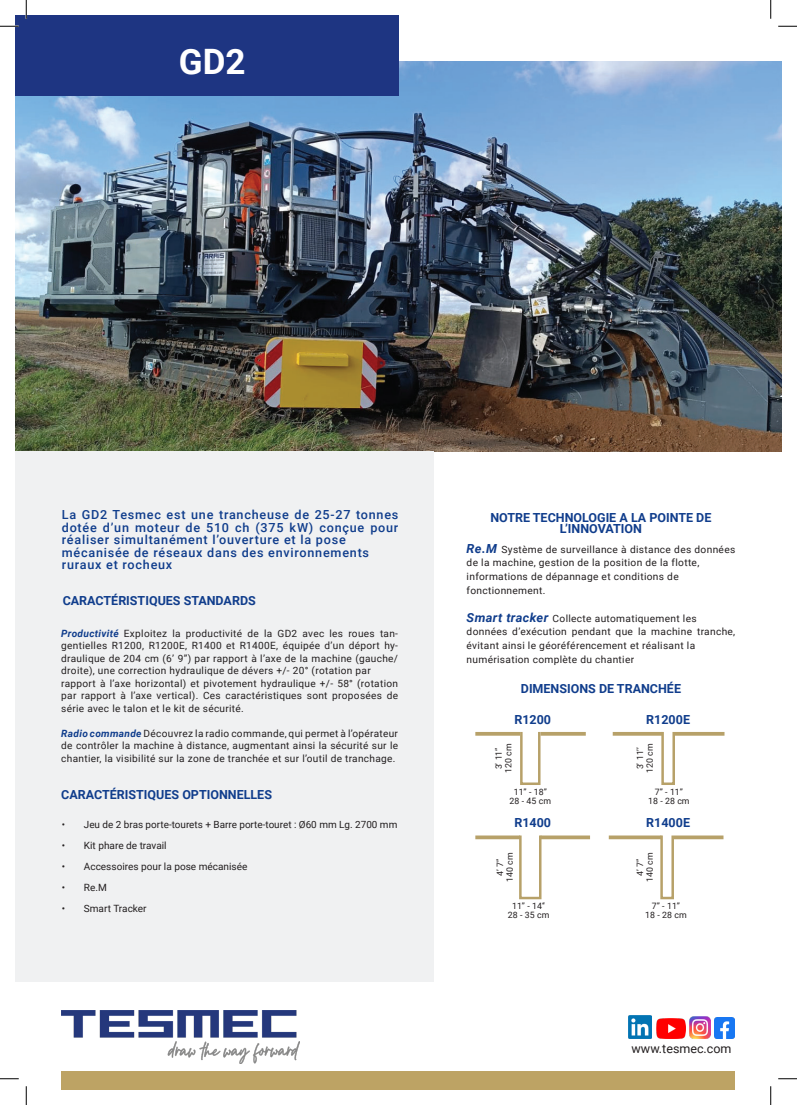
<style>
.page{position:relative;width:797px;height:1105px;background:#fff}
.page>*{position:absolute;margin:0;border:0;box-sizing:border-box;transform-origin:0 0}
.t1{font:700 35px "Roboto";color:#fff}
.t2{font:500 12.5px/12.5px "Roboto";letter-spacing:.06em;color:#103d8c}
.t3{font:700 12.5px/11px "Roboto";color:#103d8c;text-align:center}
.t4{font:12.5px "Roboto";color:#231f20}
.t5{font:10px/12.5px "Roboto";letter-spacing:.03em;color:#231f20}
.t6{font:10px "Roboto";color:#231f20}
.t7{font:9.88px "Roboto";color:#231f20}
.t8{font:8.75px/8.6px "Roboto";color:#231f20;text-align:center}
.s1{font-weight:700;font-style:italic;color:#103d8c}
.s2{font-weight:700;font-style:italic;font-size:12.5px;color:#103d8c}
</style>
<div class="page">
<img style="left:16px;top:62px;width:765px;height:390px">
<div style="left:62px;top:1072px;width:673px;height:17px;background:#bda364"></div>
<div style="left:16px;top:16px;width:382px;height:80px;background:#1e3582"></div>
<img style="left:62px;top:1010px;width:237px;height:53px">
<img style="left:656px;top:1018px;width:29px;height:20px">
<img style="left:689px;top:1016px;width:21px;height:23px">
<img style="left:714px;top:1017px;width:20px;height:22px">
<img style="left:629px;top:1016px;width:22px;height:22px">
<div style="left:16px;top:452px;width:418px;height:530px;background:#f0f1f2"></div>
<div style="left:520px;top:731px;width:20px;height:54px;border:2px solid #b7a169"></div>
<svg style="left:475px;top:732px;width:45px;height:4px"></svg>
<svg style="left:540px;top:732px;width:46px;height:4px"></svg>
<div style="left:661px;top:731px;width:14px;height:54px;border:2px solid #b7a169"></div>
<svg style="left:612px;top:732px;width:50px;height:4px"></svg>
<div style="left:519px;top:834px;width:22px;height:65px;border:2px solid #b7a169"></div>
<svg style="left:475px;top:835px;width:45px;height:4px"></svg>
<svg style="left:540px;top:835px;width:50px;height:4px"></svg>
<div style="left:660px;top:834px;width:14px;height:65px;border:2px solid #b7a169"></div>
<svg style="left:608px;top:835px;width:53px;height:4px"></svg>
<svg style="left:674px;top:835px;width:49px;height:4px"></svg>
<svg style="left:675px;top:732px;width:49px;height:4px"></svg>
<svg style="left:0;top:25px;width:19px;height:2px"></svg>
<svg style="left:778px;top:25px;width:19px;height:2px"></svg>
<svg style="left:0;top:1078px;width:19px;height:1px"></svg>
<svg style="left:778px;top:1078px;width:19px;height:1px"></svg>
<svg style="left:25px;top:0;width:2px;height:19px"></svg>
<svg style="left:25px;top:1086px;width:2px;height:19px"></svg>
<svg style="left:770px;top:0;width:1px;height:19px"></svg>
<svg style="left:770px;top:1086px;width:1px;height:19px"></svg>
<h1 class="t1" style="left:179px;top:37px;width:68px">GD2</h1>
<p class="t2" style="left:62px;top:508px;width:338px">La GD2 Tesmec est une trancheuse de 25-27 tonnes dotée d’un moteur de 510 ch (375 kW) conçue pour réaliser simultanément l’ouverture et la pose mécanisée de réseaux dans des environnements ruraux et rocheux</p>
<p class="t3" style="left:63px;top:594px;width:195px">CARACTÉRISTIQUES STANDARDS</p>
<p class="t5" style="left:61px;top:627px;width:338px"><span class="s1">Productivité</span> Exploitez la productivité de la GD2 avec les roues tan&shy;gentielles R1200, R1200E, R1400 et R1400E, équipée d’un déport hy&shy;draulique de 204 cm (6’ 9”) par rapport à l’axe de la machine (gauche/ droite), une correction hydraulique de dévers +/- 20° (rotation par rapport à l’axe horizontal) et pivotement hydraulique +/- 58° (rotation par rapport à l’axe vertical). Ces caractéristiques sont proposées de série avec le talon et le kit de sécurité.</p>
<p class="t5" style="left:61px;top:727px;width:338px;text-align:justify"><span class="s1">Radio commande</span> Découvrez la radio commande, qui permet à l’opérateur de contrôler la machine à distance, augmentant ainsi la sécurité sur le chantier, la visibilité sur la zone de tranchée et sur l’outil de tranchage.</p>
<p class="t3" style="left:61px;top:789px;width:212px">CARACTÉRISTIQUES OPTIONNELLES</p>
<p class="t7" style="left:62px;top:818px;width:337px">• Jeu de 2 bras porte-tourets + Barre porte-touret : Ø60 mm Lg. 2700 mm</p>
<p class="t6" style="left:62px;top:838px;width:106px">• Kit phare de travail</p>
<p class="t6" style="left:62px;top:859px;width:187px">• Accessoires pour la pose mécanisée</p>
<p class="t5" style="left:62px;top:880px;width:47px">• Re.M</p>
<p class="t6" style="left:62px;top:901px;width:86px">• Smart Tracker</p>
<p class="t3" style="left:490px;top:511px;width:222px">NOTRE TECHNOLOGIE A LA POINTE DE<br>L’INNOVATION</p>
<p class="t5" style="left:466px;top:542px;width:270px;line-height:13.8px"><span class="s2">Re.M</span> Système de surveillance à distance des données de la machine, gestion de la position de la flotte, informations de dépannage et conditions de fonctionnement.</p>
<p class="t5" style="left:466px;top:611px;width:270px;line-height:13.8px"><span class="s2">Smart tracker</span> Collecte automatiquement les données d’exécution pendant que la machine tranche, évitant ainsi le géoréférencement et réalisant la numérisation complète du chantier</p>
<p class="t3" style="left:521px;top:682px;width:162px">DIMENSIONS DE TRANCHÉE</p>
<p class="t3" style="left:514px;top:713px;width:38px">R1200</p>
<p class="t3" style="left:646px;top:713px;width:45px">R1200E</p>
<p class="t8" style="left:493px;top:773px;width:31px;line-height:9.8px;rotate:-90deg">3’ 11”<br>120 cm</p>
<p class="t8" style="left:634px;top:773px;width:31px;line-height:9.8px;rotate:-90deg">3’ 11’’<br>120 cm</p>
<p class="t8" style="left:509px;top:787px;width:43px">11” - 18”<br>28 - 45 cm</p>
<p class="t8" style="left:648px;top:787px;width:43px">7” - 11”<br>18 - 28 cm</p>
<p class="t3" style="left:514px;top:817px;width:38px">R1400</p>
<p class="t8" style="left:494px;top:882px;width:31px;line-height:9.8px;rotate:-90deg">4’ 7”<br>140 cm</p>
<p class="t3" style="left:646px;top:817px;width:45px">R1400E</p>
<p class="t8" style="left:634px;top:882px;width:31px;line-height:9.8px;rotate:-90deg">4’ 7”<br>140 cm</p>
<p class="t8" style="left:508px;top:901px;width:43px">11’’ - 14‘‘<br>28 - 35 cm</p>
<p class="t8" style="left:645px;top:901px;width:43px">7” - 11”<br>18 - 28 cm</p>
<p class="t4" style="left:631px;top:1039px;width:101px">www.tesmec.com</p>
</div>
